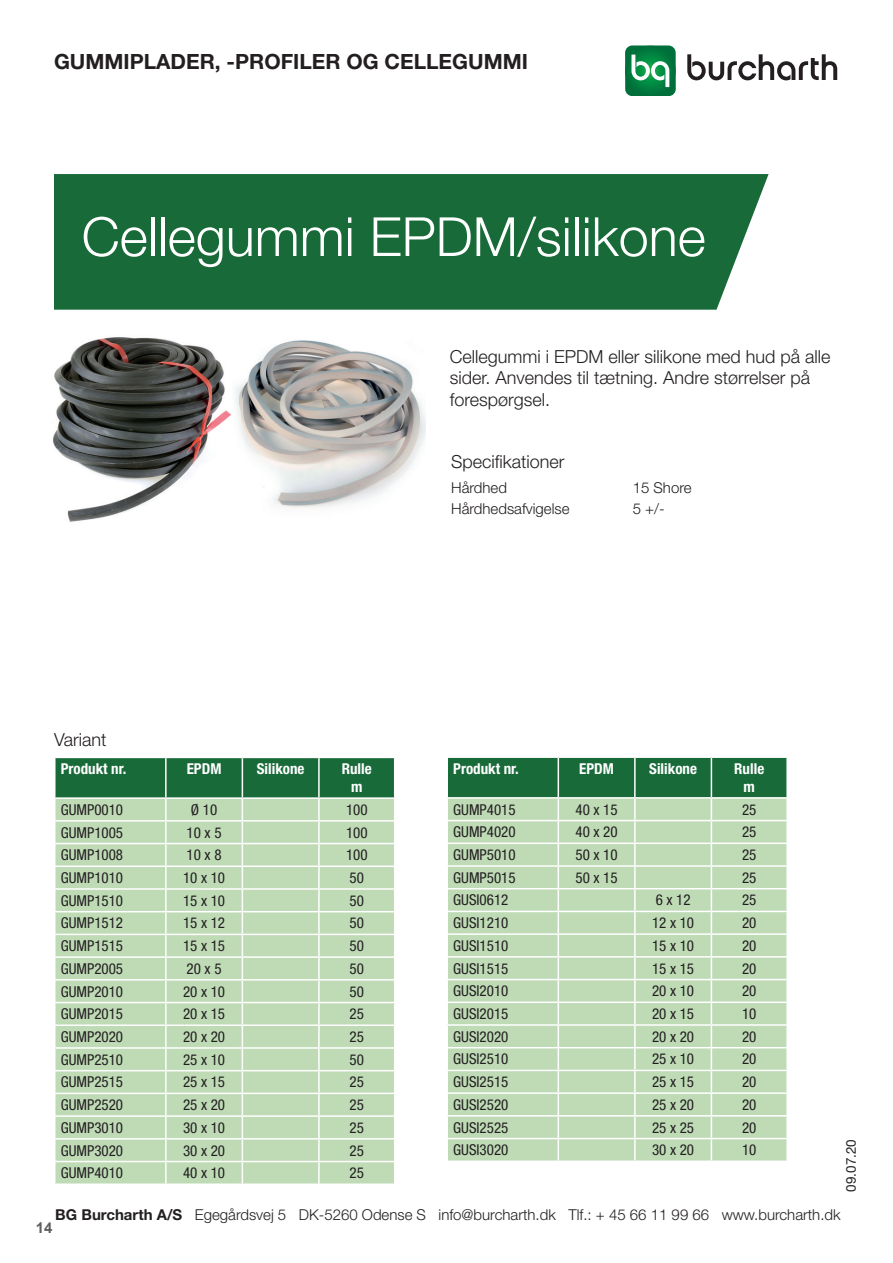
<style>
.page{position:relative;width:893px;height:1263px;background:#fff}
.page>*{position:absolute;margin:0;border:0;box-sizing:border-box;transform-origin:0 0}
.t1{font:300 54px "Helvetica Neue LT Std";color:#fff}
.t2{font:700 21px "Helvetica Neue LT Std";color:#231f20}
.t3{font:300 18px/21.6px "Helvetica Neue LT Std";color:#231f20}
.t4{font:condensed 15px "Helvetica Neue LT Std";color:#231f20}
.t5{font:300 15px "Helvetica Neue LT Std";color:#231f20}
.t6{font:700 condensed 15px/18px "Helvetica Neue LT Std";color:#fff;text-align:center}
.t7{font:700 15px "Arial";color:#5f5f62}
.t8{font:13.5px "Helvetica Neue LT Std";color:#231f20}
.s1{font-weight:700}
</style>
<div class="page">
<svg style="left:625px;top:45px;width:51px;height:51px;background:#349664"></svg>
<svg style="left:687px;top:54px;width:150px;height:26px"></svg>
<div style="left:54px;top:174px;width:715px;height:136px;background:#186b39"></div>
<img style="left:52px;top:337px;width:180px;height:185px">
<img style="left:235px;top:340px;width:191px;height:168px">
<svg style="left:55px;top:757px;width:340px;height:426px;background:#b3d3b0"></svg>
<svg style="left:447px;top:757px;width:340px;height:403px;background:#b9d6b6"></svg>
<hr style="left:786px;top:1139px;width:2px;height:21px;background:#fff">
<h2 class="t2" style="left:54px;top:49px;width:475px">GUMMIPLADER, -PROFILER OG CELLEGUMMI</h2>
<h1 class="t1" style="left:82px;top:204px;width:626px">Cellegummi EPDM/silikone</h1>
<p class="t3" style="left:450px;top:345px;width:382px">Cellegummi i EPDM eller silikone med hud på alle sider. Anvendes til tætning. Andre størrelser på forespørgsel.</p>
<p class="t3" style="left:451px;top:450px;width:115px">Specifikationer</p>
<p class="t5" style="left:451px;top:478px;width:57px">Hårdhed</p>
<p class="t5" style="left:633px;top:478px;width:60px">15 Shore</p>
<p class="t5" style="left:451px;top:499px;width:120px">Hårdhedsafvigelse</p>
<p class="t5" style="left:633px;top:499px;width:34px">5 +/-</p>
<p class="t3" style="left:54px;top:729px;width:54px">Variant</p>
<p class="t6" style="left:61px;top:760px;width:67px">Produkt nr.</p>
<p class="t6" style="left:187px;top:760px;width:36px">EPDM</p>
<p class="t6" style="left:257px;top:760px;width:49px">Silikone</p>
<p class="t6" style="left:342px;top:760px;width:31px">Rulle m</p>
<p class="t4" style="left:61px;top:801px;width:64px">GUMP0010</p>
<p class="t4" style="left:191px;top:801px;width:28px">Ø 10</p>
<p class="t4" style="left:346px;top:801px;width:23px">100</p>
<p class="t4" style="left:61px;top:823px;width:64px">GUMP1005</p>
<p class="t4" style="left:187px;top:823px;width:36px">10 x 5</p>
<p class="t4" style="left:346px;top:823px;width:23px">100</p>
<p class="t4" style="left:61px;top:846px;width:64px">GUMP1008</p>
<p class="t4" style="left:187px;top:846px;width:36px">10 x 8</p>
<p class="t4" style="left:346px;top:846px;width:23px">100</p>
<p class="t4" style="left:61px;top:869px;width:64px">GUMP1010</p>
<p class="t4" style="left:183px;top:869px;width:44px">10 x 10</p>
<p class="t4" style="left:350px;top:869px;width:16px">50</p>
<p class="t4" style="left:61px;top:892px;width:64px">GUMP1510</p>
<p class="t4" style="left:183px;top:892px;width:44px">15 x 10</p>
<p class="t4" style="left:350px;top:892px;width:16px">50</p>
<p class="t4" style="left:61px;top:914px;width:64px">GUMP1512</p>
<p class="t4" style="left:183px;top:914px;width:44px">15 x 12</p>
<p class="t4" style="left:350px;top:914px;width:16px">50</p>
<p class="t4" style="left:61px;top:937px;width:64px">GUMP1515</p>
<p class="t4" style="left:183px;top:937px;width:44px">15 x 15</p>
<p class="t4" style="left:350px;top:937px;width:16px">50</p>
<p class="t4" style="left:61px;top:960px;width:64px">GUMP2005</p>
<p class="t4" style="left:187px;top:960px;width:36px">20 x 5</p>
<p class="t4" style="left:350px;top:960px;width:16px">50</p>
<p class="t4" style="left:61px;top:982px;width:64px">GUMP2010</p>
<p class="t4" style="left:183px;top:982px;width:44px">20 x 10</p>
<p class="t4" style="left:350px;top:982px;width:16px">50</p>
<p class="t4" style="left:61px;top:1005px;width:64px">GUMP2015</p>
<p class="t4" style="left:183px;top:1005px;width:44px">20 x 15</p>
<p class="t4" style="left:350px;top:1005px;width:16px">25</p>
<p class="t4" style="left:61px;top:1028px;width:64px">GUMP2020</p>
<p class="t4" style="left:183px;top:1028px;width:44px">20 x 20</p>
<p class="t4" style="left:350px;top:1028px;width:16px">25</p>
<p class="t4" style="left:61px;top:1051px;width:64px">GUMP2510</p>
<p class="t4" style="left:183px;top:1051px;width:44px">25 x 10</p>
<p class="t4" style="left:350px;top:1051px;width:16px">50</p>
<p class="t4" style="left:61px;top:1073px;width:64px">GUMP2515</p>
<p class="t4" style="left:183px;top:1073px;width:44px">25 x 15</p>
<p class="t4" style="left:350px;top:1073px;width:16px">25</p>
<p class="t4" style="left:61px;top:1096px;width:64px">GUMP2520</p>
<p class="t4" style="left:183px;top:1096px;width:44px">25 x 20</p>
<p class="t4" style="left:350px;top:1096px;width:16px">25</p>
<p class="t4" style="left:61px;top:1119px;width:64px">GUMP3010</p>
<p class="t4" style="left:183px;top:1119px;width:44px">30 x 10</p>
<p class="t4" style="left:350px;top:1119px;width:16px">25</p>
<p class="t4" style="left:61px;top:1141px;width:64px">GUMP3020</p>
<p class="t4" style="left:183px;top:1141px;width:44px">30 x 20</p>
<p class="t4" style="left:350px;top:1141px;width:16px">25</p>
<p class="t4" style="left:61px;top:1164px;width:64px">GUMP4010</p>
<p class="t4" style="left:183px;top:1164px;width:44px">40 x 10</p>
<p class="t4" style="left:350px;top:1164px;width:16px">25</p>
<p class="t6" style="left:453px;top:759px;width:67px">Produkt nr.</p>
<p class="t6" style="left:579px;top:759px;width:36px">EPDM</p>
<p class="t6" style="left:649px;top:759px;width:49px">Silikone</p>
<p class="t6" style="left:734px;top:759px;width:31px">Rulle m</p>
<p class="t4" style="left:453px;top:801px;width:64px">GUMP4015</p>
<p class="t4" style="left:575px;top:801px;width:44px">40 x 15</p>
<p class="t4" style="left:742px;top:801px;width:16px">25</p>
<p class="t4" style="left:453px;top:823px;width:64px">GUMP4020</p>
<p class="t4" style="left:575px;top:823px;width:44px">40 x 20</p>
<p class="t4" style="left:742px;top:823px;width:16px">25</p>
<p class="t4" style="left:453px;top:846px;width:64px">GUMP5010</p>
<p class="t4" style="left:575px;top:846px;width:44px">50 x 10</p>
<p class="t4" style="left:742px;top:846px;width:16px">25</p>
<p class="t4" style="left:453px;top:869px;width:64px">GUMP5015</p>
<p class="t4" style="left:575px;top:869px;width:44px">50 x 15</p>
<p class="t4" style="left:742px;top:869px;width:16px">25</p>
<p class="t4" style="left:453px;top:891px;width:57px">GUSI0612</p>
<p class="t4" style="left:656px;top:891px;width:36px">6 x 12</p>
<p class="t4" style="left:742px;top:891px;width:16px">25</p>
<p class="t4" style="left:453px;top:914px;width:57px">GUSI1210</p>
<p class="t4" style="left:652px;top:914px;width:44px">12 x 10</p>
<p class="t4" style="left:742px;top:914px;width:16px">20</p>
<p class="t4" style="left:453px;top:937px;width:57px">GUSI1510</p>
<p class="t4" style="left:652px;top:937px;width:44px">15 x 10</p>
<p class="t4" style="left:742px;top:937px;width:16px">20</p>
<p class="t4" style="left:453px;top:959px;width:57px">GUSI1515</p>
<p class="t4" style="left:652px;top:959px;width:44px">15 x 15</p>
<p class="t4" style="left:742px;top:959px;width:16px">20</p>
<p class="t4" style="left:453px;top:982px;width:57px">GUSI2010</p>
<p class="t4" style="left:652px;top:982px;width:44px">20 x 10</p>
<p class="t4" style="left:742px;top:982px;width:16px">20</p>
<p class="t4" style="left:453px;top:1005px;width:57px">GUSI2015</p>
<p class="t4" style="left:652px;top:1005px;width:44px">20 x 15</p>
<p class="t4" style="left:742px;top:1005px;width:16px">10</p>
<p class="t4" style="left:453px;top:1028px;width:57px">GUSI2020</p>
<p class="t4" style="left:652px;top:1028px;width:44px">20 x 20</p>
<p class="t4" style="left:742px;top:1028px;width:16px">20</p>
<p class="t4" style="left:453px;top:1050px;width:57px">GUSI2510</p>
<p class="t4" style="left:652px;top:1050px;width:44px">25 x 10</p>
<p class="t4" style="left:742px;top:1050px;width:16px">20</p>
<p class="t4" style="left:453px;top:1073px;width:57px">GUSI2515</p>
<p class="t4" style="left:652px;top:1073px;width:44px">25 x 15</p>
<p class="t4" style="left:742px;top:1073px;width:16px">20</p>
<p class="t4" style="left:453px;top:1096px;width:57px">GUSI2520</p>
<p class="t4" style="left:652px;top:1096px;width:44px">25 x 20</p>
<p class="t4" style="left:742px;top:1096px;width:16px">20</p>
<p class="t4" style="left:453px;top:1118px;width:57px">GUSI2525</p>
<p class="t4" style="left:652px;top:1118px;width:44px">25 x 25</p>
<p class="t4" style="left:742px;top:1118px;width:16px">20</p>
<p class="t4" style="left:453px;top:1141px;width:57px">GUSI3020</p>
<p class="t4" style="left:652px;top:1141px;width:44px">30 x 20</p>
<p class="t4" style="left:742px;top:1141px;width:16px">10</p>
<p class="t8" style="left:843px;top:1192px;width:54px;rotate:-90deg">09.07.20</p>
<p class="t5" style="left:55px;top:1205px;width:787px"><span class="s1">BG Burcharth A/S</span> Egegårdsvej 5 DK-5260 Odense S info@burcharth.dk Tlf.: + 45 66 11 99 66 www.burcharth.dk</p>
<p class="t7" style="left:36px;top:1217px;width:18px">14</p>
</div>
